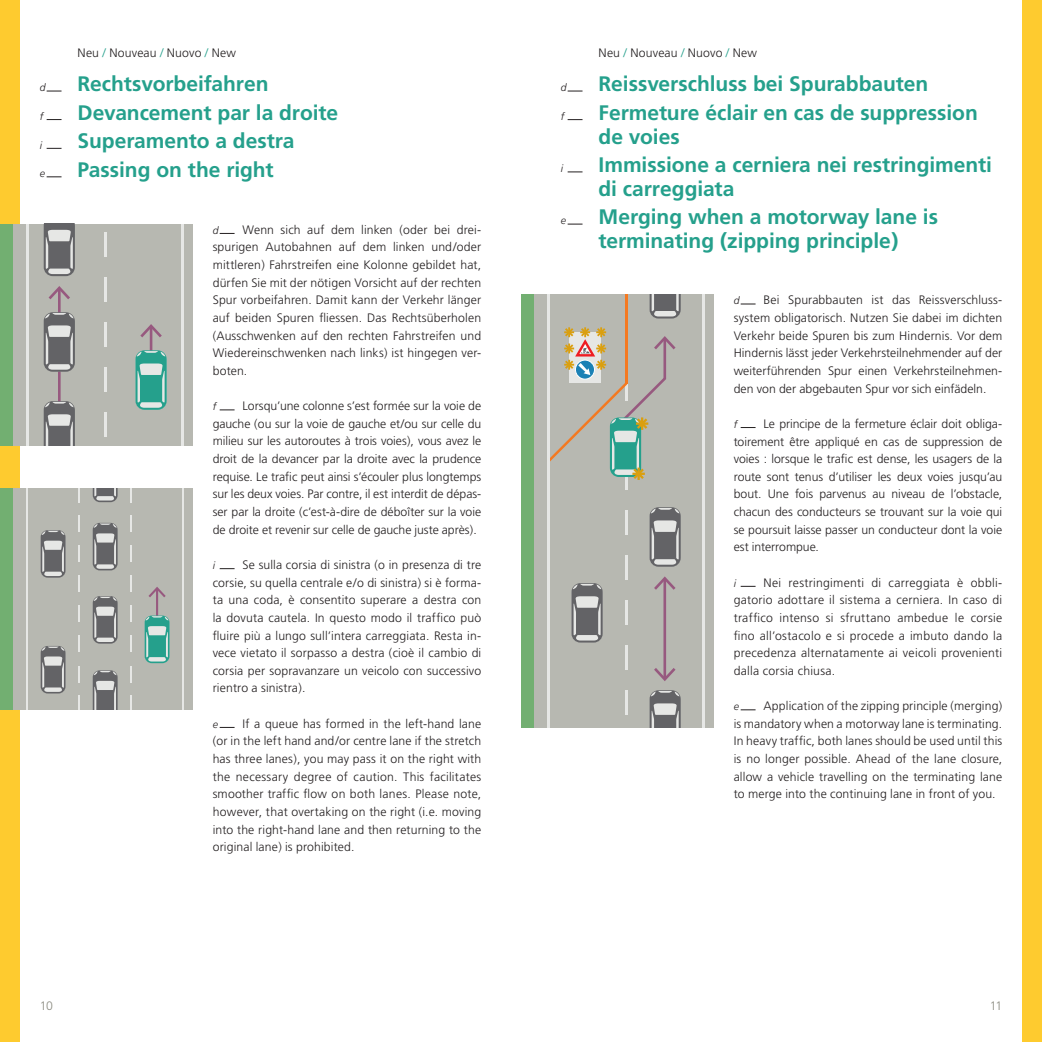
<style>
.page{position:relative;width:1042px;height:1042px;background:#fff}
.page>*{position:absolute;margin:0;border:0;box-sizing:border-box;transform-origin:0 0}
.t1{font:700 21px/28.5px "Frutiger";color:#25a08c}
.t2{font:300 12.25px/17.7px "Frutiger";letter-spacing:.005em;color:#231f20;text-align:justify}
.t3{font:300 12.25px "Frutiger";color:#8b8b81}
.t4{font:italic 300 10.5px "Frutiger";color:#231f20}
.s1{color:#25a08c}
</style>
<div class="page">
<div style="left:1022px;top:0;width:20px;height:1042px;background:#fecb2f"></div>
<div style="left:0;top:0;width:20px;height:1042px;background:#fecb2f"></div>
<div style="left:0;top:224px;width:193px;height:221px;background:#b7b8b1"></div>
<div style="left:0;top:224px;width:12px;height:221px;background:#72af71"></div>
<hr style="left:26px;top:224px;width:3px;height:221px;background:#e6e7e5">
<hr style="left:182px;top:224px;width:2px;height:221px;background:#e6e7e5">
<hr style="left:104px;top:232px;width:2px;height:25px;background:#e6e7e5">
<hr style="left:104px;top:277px;width:2px;height:25px;background:#e6e7e5">
<hr style="left:104px;top:322px;width:2px;height:25px;background:#e6e7e5">
<hr style="left:104px;top:367px;width:2px;height:25px;background:#e6e7e5">
<hr style="left:104px;top:412px;width:2px;height:25px;background:#e6e7e5">
<hr style="left:58px;top:289px;width:3px;height:156px;background:#97597f">
<svg style="left:49px;top:286px;width:21px;height:13px"></svg>
<hr style="left:150px;top:327px;width:2px;height:55px;background:#97597f">
<svg style="left:140px;top:324px;width:22px;height:13px"></svg>
<svg style="left:44px;top:401px;width:31px;height:44px"></svg>
<svg style="left:135px;top:350px;width:32px;height:60px;background:#64b5a7"></svg>
<svg style="left:44px;top:312px;width:31px;height:60px;background:#8c8c8d"></svg>
<svg style="left:44px;top:224px;width:31px;height:52px;background:#8d8d8e"></svg>
<div style="left:0;top:488px;width:193px;height:222px;background:#b7b8b1"></div>
<div style="left:0;top:488px;width:12px;height:222px;background:#72af71"></div>
<hr style="left:26px;top:488px;width:2px;height:222px;background:#e6e7e5">
<hr style="left:182px;top:488px;width:2px;height:222px;background:#e6e7e5">
<svg style="left:78px;top:488px;width:2px;height:14px"></svg>
<svg style="left:78px;top:515px;width:2px;height:17px"></svg>
<svg style="left:78px;top:545px;width:2px;height:17px"></svg>
<svg style="left:78px;top:575px;width:2px;height:17px"></svg>
<svg style="left:78px;top:605px;width:2px;height:17px"></svg>
<svg style="left:78px;top:636px;width:2px;height:16px"></svg>
<svg style="left:78px;top:666px;width:2px;height:16px"></svg>
<svg style="left:78px;top:696px;width:2px;height:14px"></svg>
<svg style="left:130px;top:488px;width:2px;height:14px"></svg>
<svg style="left:130px;top:515px;width:2px;height:17px"></svg>
<svg style="left:130px;top:545px;width:2px;height:17px"></svg>
<svg style="left:130px;top:575px;width:2px;height:17px"></svg>
<svg style="left:130px;top:605px;width:2px;height:17px"></svg>
<svg style="left:130px;top:636px;width:2px;height:16px"></svg>
<svg style="left:130px;top:666px;width:2px;height:16px"></svg>
<svg style="left:130px;top:696px;width:2px;height:14px"></svg>
<hr style="left:156px;top:589px;width:2px;height:56px;background:#97597f">
<svg style="left:148px;top:587px;width:18px;height:10px"></svg>
<svg style="left:145px;top:615px;width:25px;height:48px"></svg>
<svg style="left:93px;top:670px;width:25px;height:40px"></svg>
<svg style="left:41px;top:646px;width:25px;height:47px"></svg>
<svg style="left:41px;top:530px;width:25px;height:48px"></svg>
<svg style="left:93px;top:596px;width:25px;height:48px"></svg>
<svg style="left:93px;top:523px;width:25px;height:47px"></svg>
<svg style="left:93px;top:488px;width:25px;height:14px"></svg>
<div style="left:521px;top:295px;width:193px;height:433px;background:#b7b8b1"></div>
<div style="left:521px;top:295px;width:12px;height:433px;background:#72af71"></div>
<hr style="left:702px;top:295px;width:3px;height:433px;background:#e6e7e5">
<hr style="left:625px;top:465px;width:2px;height:25px;background:#e6e7e5">
<hr style="left:625px;top:510px;width:2px;height:25px;background:#e6e7e5">
<hr style="left:625px;top:555px;width:2px;height:25px;background:#e6e7e5">
<hr style="left:625px;top:600px;width:2px;height:25px;background:#e6e7e5">
<hr style="left:625px;top:645px;width:2px;height:25px;background:#e6e7e5">
<hr style="left:625px;top:690px;width:2px;height:25px;background:#e6e7e5">
<hr style="left:625px;top:295px;width:2px;height:89px;background:#f47921">
<hr style="left:547px;top:295px;width:2px;height:433px;background:#e6e7e5">
<svg style="left:649px;top:295px;width:32px;height:23px"></svg>
<svg style="left:649px;top:690px;width:32px;height:38px"></svg>
<svg style="left:649px;top:507px;width:32px;height:60px;background:#8d8d8e"></svg>
<hr style="left:663px;top:579px;width:3px;height:99px;background:#97597f">
<svg style="left:654px;top:576px;width:21px;height:14px"></svg>
<svg style="left:654px;top:668px;width:21px;height:13px"></svg>
<svg style="left:549px;top:326px;width:126px;height:155px"></svg>
<svg style="left:571px;top:583px;width:32px;height:59px;background:#8d8d8e"></svg>
<svg style="left:47px;top:91px;width:15px;height:1px"></svg>
<svg style="left:567px;top:91px;width:15px;height:1px"></svg>
<svg style="left:47px;top:119px;width:15px;height:1px"></svg>
<svg style="left:567px;top:119px;width:15px;height:1px"></svg>
<svg style="left:47px;top:148px;width:15px;height:1px"></svg>
<svg style="left:567px;top:172px;width:15px;height:1px"></svg>
<svg style="left:47px;top:176px;width:15px;height:1px"></svg>
<svg style="left:567px;top:224px;width:15px;height:1px"></svg>
<svg style="left:220px;top:233px;width:15px;height:1px"></svg>
<svg style="left:740px;top:304px;width:15px;height:1px"></svg>
<svg style="left:220px;top:409px;width:15px;height:1px"></svg>
<svg style="left:740px;top:427px;width:15px;height:1px"></svg>
<svg style="left:220px;top:568px;width:15px;height:1px"></svg>
<svg style="left:740px;top:586px;width:15px;height:1px"></svg>
<svg style="left:220px;top:727px;width:15px;height:1px"></svg>
<svg style="left:740px;top:709px;width:15px;height:1px"></svg>
<p class="t2" style="left:78px;top:44px;width:160px">Neu <span class="s1">/</span> Nouveau <span class="s1">/</span> Nuovo <span class="s1">/</span> New</p>
<p class="t2" style="left:598px;top:44px;width:160px">Neu <span class="s1">/</span> Nouveau <span class="s1">/</span> Nuovo <span class="s1">/</span> New</p>
<h1 class="t1" style="left:78px;top:70px;width:262px">Rechtsvorbeifahren<br>Devancement par la droite<br>Superamento a destra<br>Passing on the right</h1>
<h1 class="t1" style="left:598px;top:70px;width:381px">Reissverschluss bei Spurabbauten<br>Fermeture éclair en cas de suppression</h1>
<p class="t4" style="left:40px;top:82px;width:7px">d</p>
<p class="t4" style="left:561px;top:82px;width:7px">d</p>
<p class="t4" style="left:40px;top:110px;width:5px">f</p>
<p class="t4" style="left:561px;top:110px;width:5px">f</p>
<p class="t4" style="left:40px;top:139px;width:4px">i</p>
<p class="t4" style="left:561px;top:163px;width:4px">i</p>
<p class="t4" style="left:40px;top:167px;width:7px">e</p>
<h1 class="t1" style="left:598px;top:122px;width:395px">de voies<br>Immissione a cerniera nei restringimenti</h1>
<h1 class="t1" style="left:598px;top:174px;width:341px">di carreggiata<br>Merging when a motorway lane is</h1>
<h1 class="t1" style="left:598px;top:226px;width:301px">terminating (zipping principle)</h1>
<p class="t4" style="left:561px;top:215px;width:7px">e</p>
<p class="t2" style="left:213px;top:221px;width:270px;text-indent:30px">Wenn sich auf dem linken (oder bei drei&shy;spurigen Autobahnen auf dem linken und/oder mittleren) Fahrstreifen eine Kolonne gebildet hat, dürfen Sie mit der nötigen Vorsicht auf der rechten Spur vorbeifahren. Damit kann der Verkehr länger auf beiden Spuren fliessen. Das Rechtsüberholen (Ausschwenken auf den rechten Fahrstreifen und Wiedereinschwenken nach links) ist hingegen ver&shy;boten.</p>
<p class="t2" style="left:213px;top:397px;width:270px;text-indent:30px">Lorsqu’une colonne s’est formée sur la voie de gauche (ou sur la voie de gauche et/ou sur celle du milieu sur les autoroutes à trois voies), vous avez le droit de la devancer par la droite avec la prudence requise. Le trafic peut ainsi s’écouler plus longtemps sur les deux voies. Par contre, il est interdit de dépas&shy;ser par la droite (c’est-à-dire de déboîter sur la voie de droite et revenir sur celle de gauche juste après).</p>
<p class="t2" style="left:213px;top:556px;width:270px;text-indent:30px">Se sulla corsia di sinistra (o in presenza di tre corsie, su quella centrale e/o di sinistra) si è forma&shy;ta una coda, è consentito superare a destra con la dovuta cautela. In questo modo il traffico può fluire più a lungo sull’intera carreggiata. Resta in&shy;vece vietato il sorpasso a destra (cioè il cambio di corsia per sopravanzare un veicolo con successivo rientro a sinistra).</p>
<p class="t2" style="left:213px;top:714px;width:270px;text-indent:30px">If a queue has formed in the left-hand lane (or in the left hand and/or centre lane if the stretch has three lanes), you may pass it on the right with the necessary degree of caution. This facilitates smoother traffic flow on both lanes. Please note, however, that overtaking on the right (i.e. moving into the right-hand lane and then returning to the original lane) is prohibited.</p>
<p class="t4" style="left:213px;top:224px;width:7px">d</p>
<p class="t2" style="left:734px;top:291px;width:270px;text-indent:30px">Bei Spurabbauten ist das Reissverschluss&shy;system obligatorisch. Nutzen Sie dabei im dichten Verkehr beide Spuren bis zum Hindernis. Vor dem Hindernis lässt jeder Verkehrsteilnehmender auf der weiterführenden Spur einen Verkehrsteilnehmen&shy;den von der abgebauten Spur vor sich einfädeln.</p>
<p class="t2" style="left:734px;top:415px;width:270px;text-indent:30px">Le principe de la fermeture éclair doit obliga&shy;toirement être appliqué en cas de suppression de voies : lorsque le trafic est dense, les usagers de la route sont tenus d’utiliser les deux voies jusqu’au bout. Une fois parvenus au niveau de l’obstacle, chacun des conducteurs se trouvant sur la voie qui se poursuit laisse passer un conducteur dont la voie est interrompue.</p>
<p class="t2" style="left:734px;top:573px;width:270px;text-indent:30px">Nei restringimenti di carreggiata è obbli&shy;gatorio adottare il sistema a cerniera. In caso di traffico intenso si sfruttano ambedue le corsie fino all’ostacolo e si procede a imbuto dando la precedenza alternatamente ai veicoli provenienti dalla corsia chiusa.</p>
<p class="t2" style="left:734px;top:697px;width:270px;text-indent:30px">Application of the zipping principle (merging) is mandatory when a motorway lane is terminating.<br>In heavy traffic, both lanes should be used until this is no longer possible. Ahead of the lane closure, allow a vehicle travelling on the terminating lane to merge into the continuing lane in front of you.</p>
<p class="t4" style="left:734px;top:295px;width:7px">d</p>
<p class="t4" style="left:213px;top:400px;width:5px">f</p>
<p class="t4" style="left:734px;top:418px;width:5px">f</p>
<p class="t4" style="left:213px;top:559px;width:4px">i</p>
<p class="t4" style="left:734px;top:577px;width:4px">i</p>
<p class="t4" style="left:734px;top:700px;width:7px">e</p>
<p class="t4" style="left:213px;top:718px;width:7px">e</p>
<p class="t3" style="left:40px;top:999px;width:15px">10</p>
<p class="t3" style="left:989px;top:999px;width:14px">11</p>
</div>
